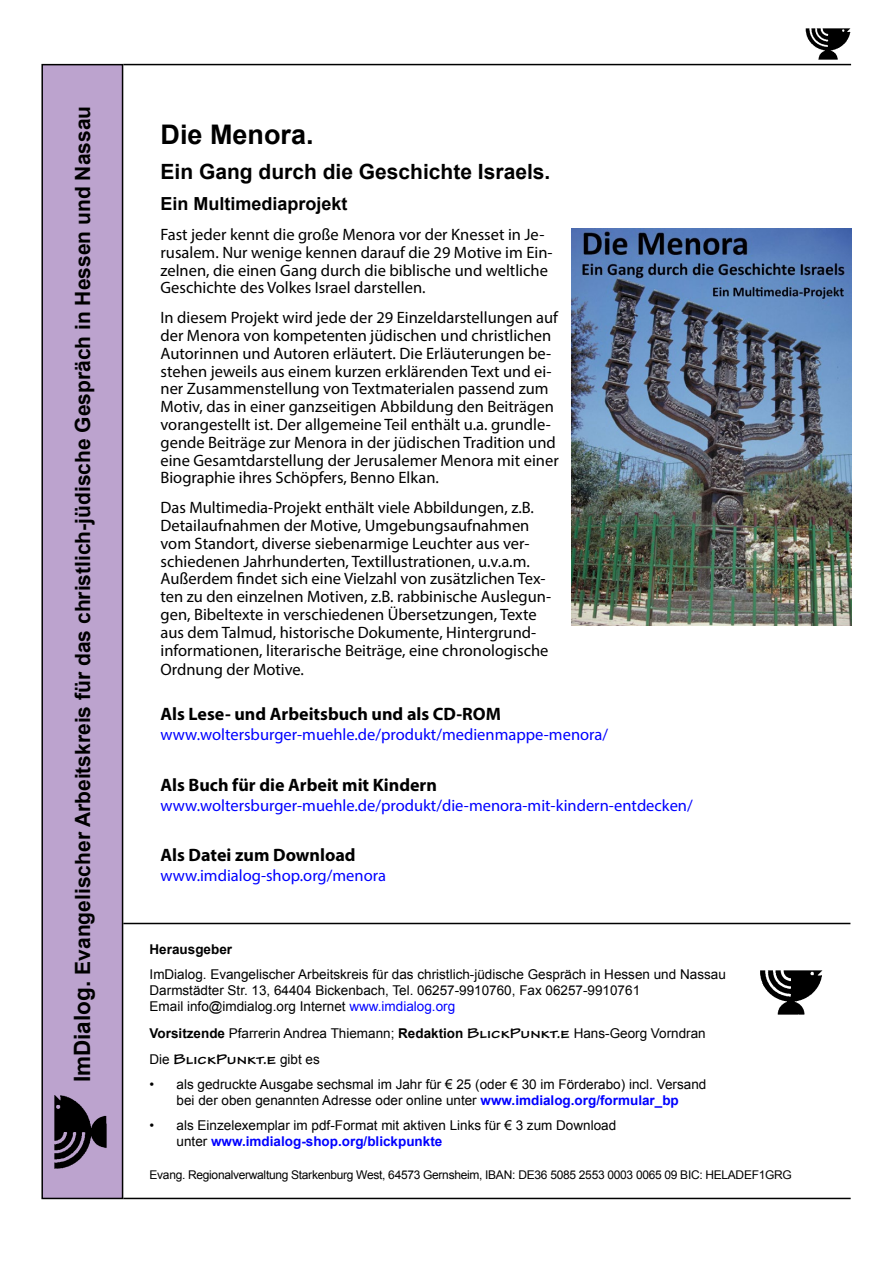
<style>
.page{position:relative;width:893px;height:1263px;background:#fff}
.page>*{position:absolute;margin:0;border:0;box-sizing:border-box;transform-origin:0 0}
.t1{font:700 27px "Arial";color:#000}
.t2{font:700 21px "Arial";color:#000}
.t3{font:700 18px "Myriad Pro";color:#000}
.t4{font:700 18px "Arial";color:#000}
.t5{font:16.5px/17.9px "Myriad Pro";color:#000}
.t6{font:16.5px "Myriad Pro";color:#00f}
.t7{font:700 expanded 15px "Tekton Pro";color:#000}
.t8{font:13.5px/16.2px "Arial";color:#000}
.t9{font:700 13.5px "Arial";color:#000}
.t10{font:12px "Arial";letter-spacing:-.025em;color:#000}
.s1{font-size:22.5px}
.s2{color:#00f}
.s3{font-weight:700}
.s4{font-family:"Tekton Pro";font-weight:700;font-stretch:expanded;font-size:15px}
.s5{font-family:"Arial";font-weight:400;font-stretch:normal;font-size:13.5px}
.s6{font-weight:700;color:#00f}
.s7{font-style:inherit}
</style>
<div class="page">
<div style="left:42px;top:65px;width:81px;height:1133px;background:#bca3ce"></div>
<div style="left:41px;top:64px;width:82px;height:1135px;border:2px solid #000"></div>
<hr style="left:123px;top:64px;width:728px;height:1px;background:#000">
<hr style="left:123px;top:1198px;width:728px;height:1px;background:#000">
<img style="left:55px;top:1096px;width:51px;height:72px">
<img style="left:760px;top:970px;width:62px;height:44px">
<hr style="left:123px;top:923px;width:727px;height:1px;background:#000">
<img style="left:805px;top:28px;width:45px;height:32px">
<img style="left:572px;top:229px;width:279px;height:397px">
<p class="t2" style="left:69px;top:1082px;width:978px;rotate:-90deg"><span class="s1">ImDialog.</span> Evangelischer Arbeitskreis für das christlich-jüdische Gespräch in Hessen und Nassau</p>
<h1 class="t1" style="left:161px;top:117px;width:155px">Die Menora.</h1>
<p class="t2" style="left:161px;top:157px;width:391px">Ein Gang durch die Geschichte Israels.</p>
<p class="t4" style="left:161px;top:192px;width:189px">Ein Multimediaprojekt</p>
<p class="t5" style="left:161px;top:225px;width:394px">Fast jeder kennt die große Menora vor der Knesset in Je&shy;rusalem. Nur wenige kennen darauf die 29 Motive im Ein&shy;zelnen, die einen Gang durch die biblische und weltliche Geschichte des Volkes Israel darstellen.</p>
<p class="t5" style="left:161px;top:308px;width:400px">In diesem Projekt wird jede der 29 Einzeldarstellungen auf der Menora von kompetenten jüdischen und christlichen Autorinnen und Autoren erläutert. Die Erläuterungen be&shy;stehen jeweils aus einem kurzen erklärenden Text und ei&shy;ner Zusammenstellung von Textmaterialen passend zum Motiv, das in einer ganzseitigen Abbildung den Beiträgen vorangestellt ist. Der allgemeine Teil enthält u.a. grundle&shy;gende Beiträge zur Menora in der jüdischen Tradition und eine Gesamtdarstellung der Jerusalemer Menora mit einer Biographie ihres Schöpfers, Benno Elkan.</p>
<p class="t5" style="left:161px;top:498px;width:392px">Das Multimedia-Projekt enthält viele Abbildungen, z.B.<br>Detailaufnahmen der Motive, Umgebungsaufnahmen vom Standort, diverse siebenarmige Leuchter aus ver&shy;schiedenen Jahrhunderten, Textillustrationen, u.v.a.m.<br>Außerdem findet sich eine Vielzahl von zusätzlichen Tex&shy;ten zu den einzelnen Motiven, z.B. rabbinische Auslegun&shy;gen, Bibeltexte in verschiedenen Übersetzungen, Texte aus dem Talmud, historische Dokumente, Hintergrund&shy;informationen, literarische Beiträge, eine chronologische</p>
<p class="t5" style="left:161px;top:660px;width:145px">Ordnung der Motive.</p>
<p class="t3" style="left:161px;top:702px;width:342px">Als Lese- und Arbeitsbuch und als CD-ROM</p>
<p class="t6" style="left:161px;top:724px;width:449px">www.woltersburger-muehle.de/produkt/medienmappe-menora/</p>
<p class="t3" style="left:161px;top:773px;width:278px">Als Buch für die Arbeit mit Kindern</p>
<p class="t6" style="left:161px;top:795px;width:534px">www.woltersburger-muehle.de/produkt/die-menora-mit-kindern-entdecken/</p>
<p class="t3" style="left:161px;top:844px;width:197px">Als Datei zum Download</p>
<p class="t6" style="left:161px;top:865px;width:227px">www.imdialog-shop.org/menora</p>
<p class="t9" style="left:150px;top:940px;width:84px">Herausgeber</p>
<p class="t8" style="left:150px;top:966px;width:578px">ImDialog. Evangelischer Arbeitskreis für das christlich-jüdische Gespräch in Hessen und Nassau<br>Darmstädter Str. 13, 64404 Bickenbach, Tel. 06257-9910760, Fax 06257-9910761<br>Email info@imdialog.org Internet <span class="s2">www.imdialog.org</span></p>
<p class="t8" style="left:150px;top:1025px;width:558px"><span class="s3">Vorsitzende</span> Pfarrerin Andrea Thiemann; <span class="s3">Redaktion</span> <span class="s4">BlickPunkt.e</span> Hans-Georg Vorndran</p>
<p class="t7" style="left:150px;top:1050px;width:172px"><span class="s5">Die</span> BlickPunkt.e <span class="s5">gibt es</span></p>
<p class="t8" style="left:150px;top:1076px;width:558px;text-align:center">• als gedruckte Ausgabe sechsmal im Jahr für € 25 (oder € 30 im Förderabo) incl. Versand bei der oben genannten Adresse oder online unter <span class="s6">www.imdialog.org/formular_bp</span></p>
<p class="t8" style="left:177px;top:1117px;width:441px;text-indent:-27px">• als Einzelexemplar im pdf-Format mit aktiven Links für € 3 zum Download unter <span class="s6">www.imdialog-shop.org/blickpunkte</span></p>
<p class="t10" style="left:150px;top:1167px;width:644px">Evang. Regionalverwaltung Starkenburg West, 64573 Gernsheim, <span class="s7">IBAN: DE36 5085 2553 0003 0065 09 BIC: HELADEF1GRG</span></p>
</div>
